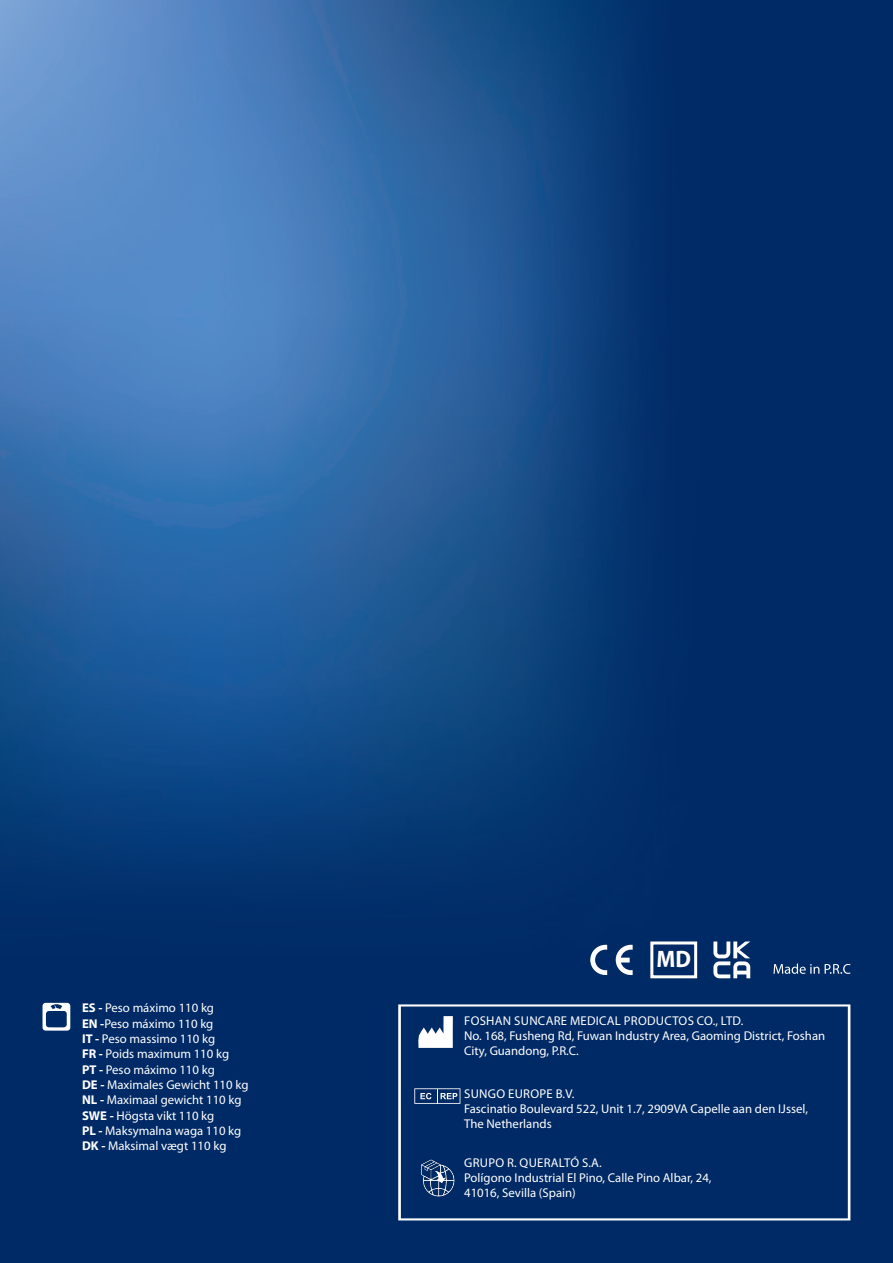
<style>
.page{position:relative;width:893px;height:1263px;background:#fff}
.page>*{position:absolute;margin:0;border:0;box-sizing:border-box;transform-origin:0 0}
.t1{font:700 23.85px "Myriad Pro";color:#fff;scale:.94 1}
.t2{font:12.75px/15.3px "Myriad Pro";color:#fff}
.t3{font:12.75px "Myriad Pro";letter-spacing:.02em;color:#fff}
.s1{font-weight:700}
</style>
<div class="page">
<img style="left:0;top:0;width:893px;height:1263px">
<div style="left:398px;top:1004px;width:452px;height:216px;background:#002a65"></div>
<svg style="left:43px;top:1003px;width:27px;height:28px"></svg>
<svg style="left:773px;top:963px;width:46px;height:11px"></svg>
<svg style="left:825px;top:964px;width:25px;height:10px"></svg>
<img style="left:405px;top:1156px;width:59px;height:45px">
<svg style="left:590px;top:945px;width:17px;height:30px"></svg>
<svg style="left:616px;top:945px;width:17px;height:30px"></svg>
<div style="left:650px;top:941px;width:47px;height:37px;border:3px solid #fff"></div>
<svg style="left:713px;top:941px;width:37px;height:37px"></svg>
<p class="t2" style="left:82px;top:1000px;width:133px"><span class="s1">ES -</span> Peso máximo 110 kg</p>
<p class="t2" style="left:82px;top:1015px;width:133px"><span class="s1">EN -</span>Peso máximo 110 kg</p>
<p class="t2" style="left:82px;top:1031px;width:135px"><span class="s1">IT -</span> Peso massimo 110 kg</p>
<p class="t2" style="left:82px;top:1046px;width:149px"><span class="s1">FR -</span> Poids maximum 110 kg</p>
<p class="t2" style="left:82px;top:1061px;width:134px"><span class="s1">PT -</span> Peso máximo 110 kg</p>
<p class="t2" style="left:82px;top:1077px;width:168px"><span class="s1">DE -</span> Maximales Gewicht 110 kg</p>
<p class="t2" style="left:82px;top:1092px;width:161px"><span class="s1">NL -</span> Maximaal gewicht 110 kg</p>
<p class="t2" style="left:82px;top:1107px;width:134px"><span class="s1">SWE -</span> Högsta vikt 110 kg</p>
<p class="t2" style="left:82px;top:1123px;width:161px"><span class="s1">PL -</span> Maksymalna waga 110 kg</p>
<p class="t2" style="left:82px;top:1138px;width:146px"><span class="s1">DK -</span> Maksimal vægt 110 kg</p>
<h1 class="t1" style="left:657px;top:943px;width:38px">MD</h1>
<p class="t3" style="left:464px;top:1012px;width:281px">FOSHAN SUNCARE MEDICAL PRODUCTOS CO., LTD.</p>
<p class="t2" style="left:464px;top:1028px;width:363px">No. 168, Fusheng Rd, Fuwan Industry Area, Gaoming District, Foshan<br>City, Guandong, P.R.C.</p>
<p class="t3" style="left:464px;top:1086px;width:112px">SUNGO EUROPE B.V.</p>
<p class="t2" style="left:464px;top:1101px;width:345px">Fascinatio Boulevard 522, Unit 1.7, 2909VA Capelle aan den IJssel,</p>
<p class="t2" style="left:464px;top:1116px;width:89px">The Netherlands</p>
<p class="t3" style="left:464px;top:1154px;width:139px">GRUPO R. QUERALTÓ S.A.</p>
<p class="t2" style="left:464px;top:1170px;width:249px">Polígono Industrial El Pino, Calle Pino Albar, 24,</p>
<p class="t2" style="left:464px;top:1185px;width:113px">41016, Sevilla (Spain)</p>
</div>
